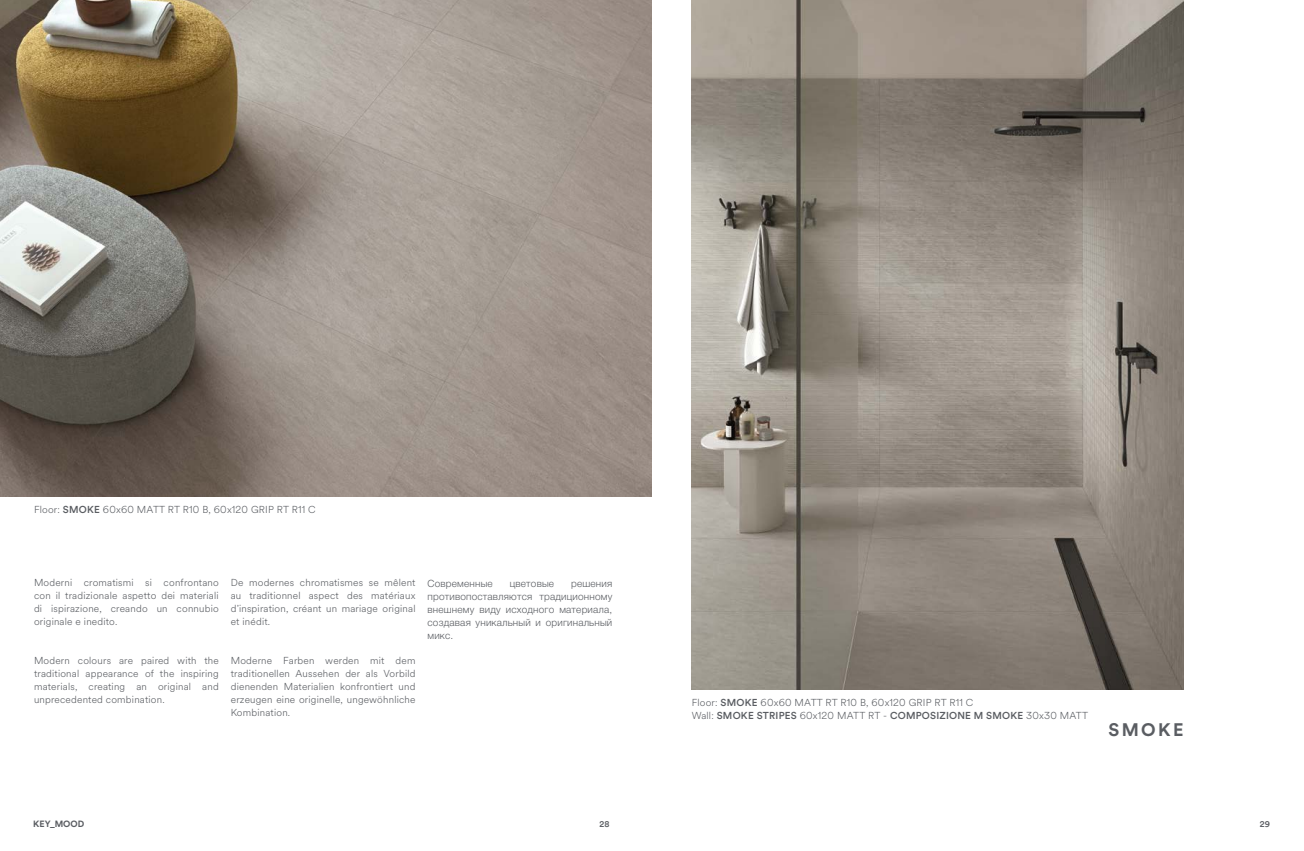
<style>
.page{position:relative;width:1304px;height:851px;background:#fff}
.page>*{position:absolute;margin:0;border:0;box-sizing:border-box;transform-origin:0 0}
.t1{font:700 18px "Circular Std";letter-spacing:.13em;color:#5a5d62}
.t2{font:10px/13px "Circular Spotify Text Light 2";letter-spacing:.02em;color:#5a5d62;text-align:justify}
.t3{font:10px/13px "Helvetica Neue LTCYR Light 2";letter-spacing:.02em;color:#5a5d62;text-align:justify}
.t4{font:500 10px "Circular Std";letter-spacing:.02em;color:#5a5d62}
.t5{font:700 9px "Circular Std";color:#5a5d62}
.t6{font:500 9px "Circular Std";color:#5a5d62}
.s1{font-family:"Circular Std";font-weight:500}
.s2{font-family:"Circular Spotify Text Light 2";font-weight:400}
</style>
<div class="page">
<img style="left:0;top:0;width:652px;height:496px">
<img style="left:692px;top:0;width:492px;height:689px">
<p class="t2" style="left:34px;top:503px;width:283px">Floor: <span class="s1">SMOKE</span> 60x60 MATT RT R10 B, 60x120 GRIP RT R11 C</p>
<p class="t2" style="left:34px;top:576px;width:186px">Moderni cromatismi si confrontano con il tradizionale aspetto dei materiali di ispirazione, creando un connubio originale e inedito.</p>
<p class="t2" style="left:34px;top:654px;width:186px">Modern colours are paired with the traditional appearance of the inspiring materials, creating an original and unprecedented combination.</p>
<p class="t2" style="left:231px;top:576px;width:186px">De modernes chromatismes se mêlent au traditionnel aspect des matériaux d’inspiration, créant un mariage original et inédit.</p>
<p class="t2" style="left:231px;top:654px;width:186px">Moderne Farben werden mit dem traditionellen Aussehen der als Vorbild dienenden Materialien konfrontiert und erzeugen eine originelle, ungewöhnliche Kombination.</p>
<p class="t3" style="left:428px;top:576px;width:67px">Современные</p>
<p class="t3" style="left:510px;top:576px;width:46px">цветовые</p>
<p class="t3" style="left:428px;top:576px;width:186px;text-indent:144px">решения противопоставляются традиционному внешнему виду исходного материала, создавая уникальный и оригинальный микс.</p>
<p class="t2" style="left:692px;top:696px;width:283px">Floor: <span class="s1">SMOKE</span> 60x60 MATT RT R10 B, 60x120 GRIP RT R11 C</p>
<p class="t4" style="left:692px;top:709px;width:398px"><span class="s2">Wall:</span> SMOKE STRIPES <span class="s2">60x120 MATT RT -</span> COMPOSIZIONE M SMOKE <span class="s2">30x30 MATT</span></p>
<h1 class="t1" style="left:1109px;top:718px;width:76px">SMOKE</h1>
<p class="t5" style="left:33px;top:818px;width:53px">KEY_MOOD</p>
<p class="t6" style="left:600px;top:818px;width:11px">28</p>
<p class="t6" style="left:1260px;top:818px;width:12px">29</p>
</div>
